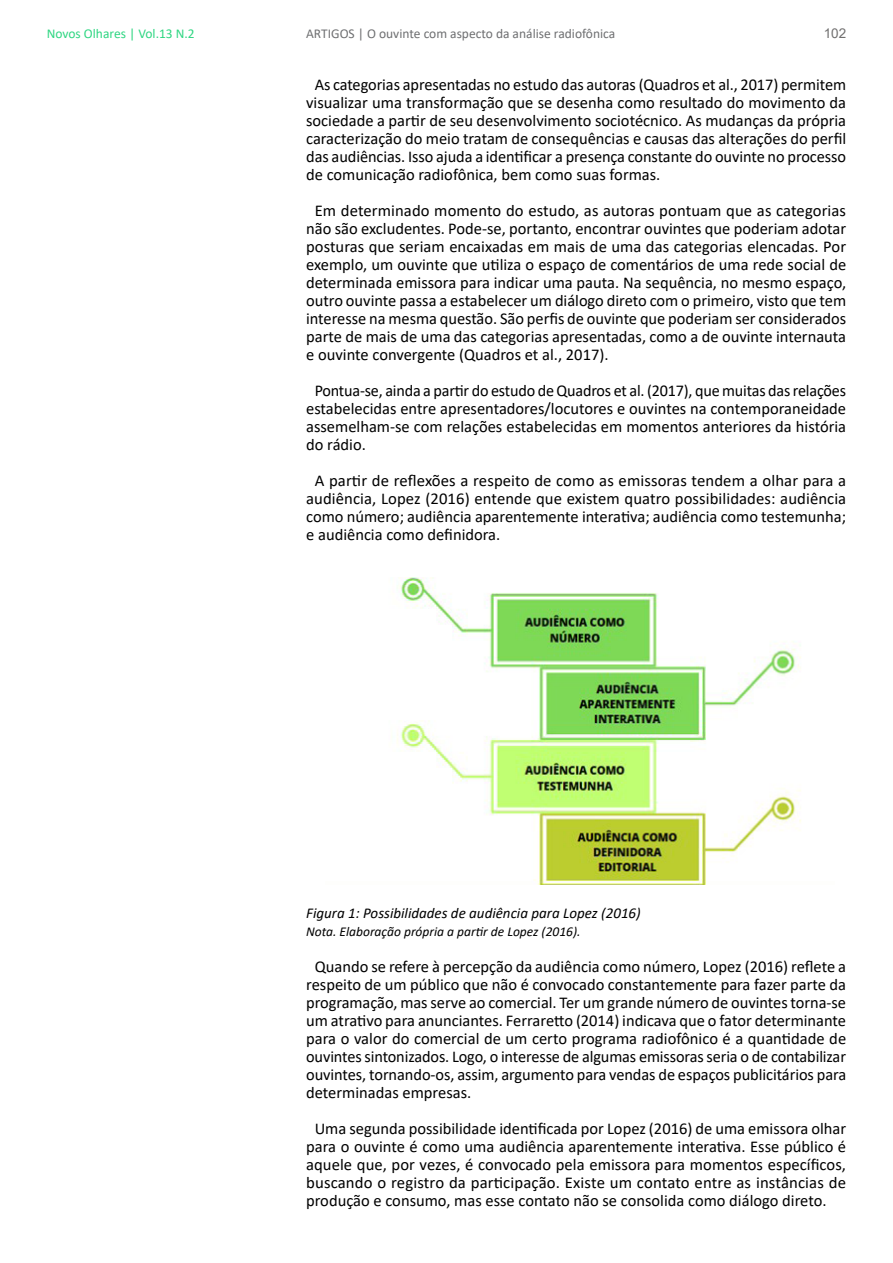
<style>
.page{position:relative;width:893px;height:1263px;background:#fff}
.page>*{position:absolute;margin:0;border:0;box-sizing:border-box;transform-origin:0 0}
.t1{font:16.5px/18px "Calibri";color:#000;text-align:justify}
.t2{font:italic 15px "Calibri";color:#000}
.t3{font:13.5px "Calibri";color:#6e6f71}
.t4{font:italic 13.5px "Calibri";color:#000}
.t5{font:13.5px "Calibri";color:#2fd682}
.t6{font:13.5px "Arial";color:#706f6f}
</style>
<div class="page">
<img style="left:397px;top:577px;width:404px;height:307px">
<p class="t5" style="left:47px;top:24px;width:150px">Novos Olhares | Vol.13 N.2</p>
<p class="t3" style="left:306px;top:24px;width:311px">ARTIGOS | O ouvinte com aspecto da análise radiofônica</p>
<p class="t6" style="left:824px;top:24px;width:24px">102</p>
<p class="t1" style="left:306px;top:75px;width:541px;text-indent:9px">As categorias apresentadas no estudo das autoras (Quadros et al., 2017) permitem visualizar uma transformação que se desenha como resultado do movimento da sociedade a partir de seu desenvolvimento sociotécnico. As mudanças da própria caracterização do meio tratam de consequências e causas das alterações do perfil das audiências. Isso ajuda a identificar a presença constante do ouvinte no processo de comunicação radiofônica, bem como suas formas.</p>
<p class="t1" style="left:306px;top:201px;width:542px;text-indent:9px">Em determinado momento do estudo, as autoras pontuam que as categorias não são excludentes. Pode-se, portanto, encontrar ouvintes que poderiam adotar posturas que seriam encaixadas em mais de uma das categorias elencadas. Por exemplo, um ouvinte que utiliza o espaço de comentários de uma rede social de determinada emissora para indicar uma pauta. Na sequência, no mesmo espaço, outro ouvinte passa a estabelecer um diálogo direto com o primeiro, visto que tem interesse na mesma questão. São perfis de ouvinte que poderiam ser considerados parte de mais de uma das categorias apresentadas, como a de ouvinte internauta e ouvinte convergente (Quadros et al., 2017).</p>
<p class="t1" style="left:306px;top:381px;width:541px;text-indent:9px">Pontua-se, ainda a partir do estudo de Quadros et al. (2017), que muitas das relações estabelecidas entre apresentadores/locutores e ouvintes na contemporaneidade assemelham-se com relações estabelecidas em momentos anteriores da história do rádio.</p>
<p class="t1" style="left:306px;top:471px;width:542px;text-indent:9px">A partir de reflexões a respeito de como as emissoras tendem a olhar para a audiência, Lopez (2016) entende que existem quatro possibilidades: audiência como número; audiência aparentemente interativa; audiência como testemunha; e audiência como definidora.</p>
<p class="t2" style="left:306px;top:903px;width:336px">Figura 1: Possibilidades de audiência para Lopez (2016)</p>
<p class="t4" style="left:306px;top:922px;width:276px">Nota. Elaboração própria a partir de Lopez (2016).</p>
<p class="t1" style="left:306px;top:957px;width:542px;text-indent:9px">Quando se refere à percepção da audiência como número, Lopez (2016) reflete a respeito de um público que não é convocado constantemente para fazer parte da programação, mas serve ao comercial. Ter um grande número de ouvintes torna-se um atrativo para anunciantes. Ferraretto (2014) indicava que o fator determinante para o valor do comercial de um certo programa radiofônico é a quantidade de ouvintes sintonizados. Logo, o interesse de algumas emissoras seria o de contabilizar ouvintes, tornando-os, assim, argumento para vendas de espaços publicitários para determinadas empresas.</p>
<p class="t1" style="left:306px;top:1119px;width:542px;text-indent:8px">Uma segunda possibilidade identificada por Lopez (2016) de uma emissora olhar para o ouvinte é como uma audiência aparentemente interativa. Esse público é aquele que, por vezes, é convocado pela emissora para momentos específicos, buscando o registro da participação. Existe um contato entre as instâncias de produção e consumo, mas esse contato não se consolida como diálogo direto.</p>
</div>
